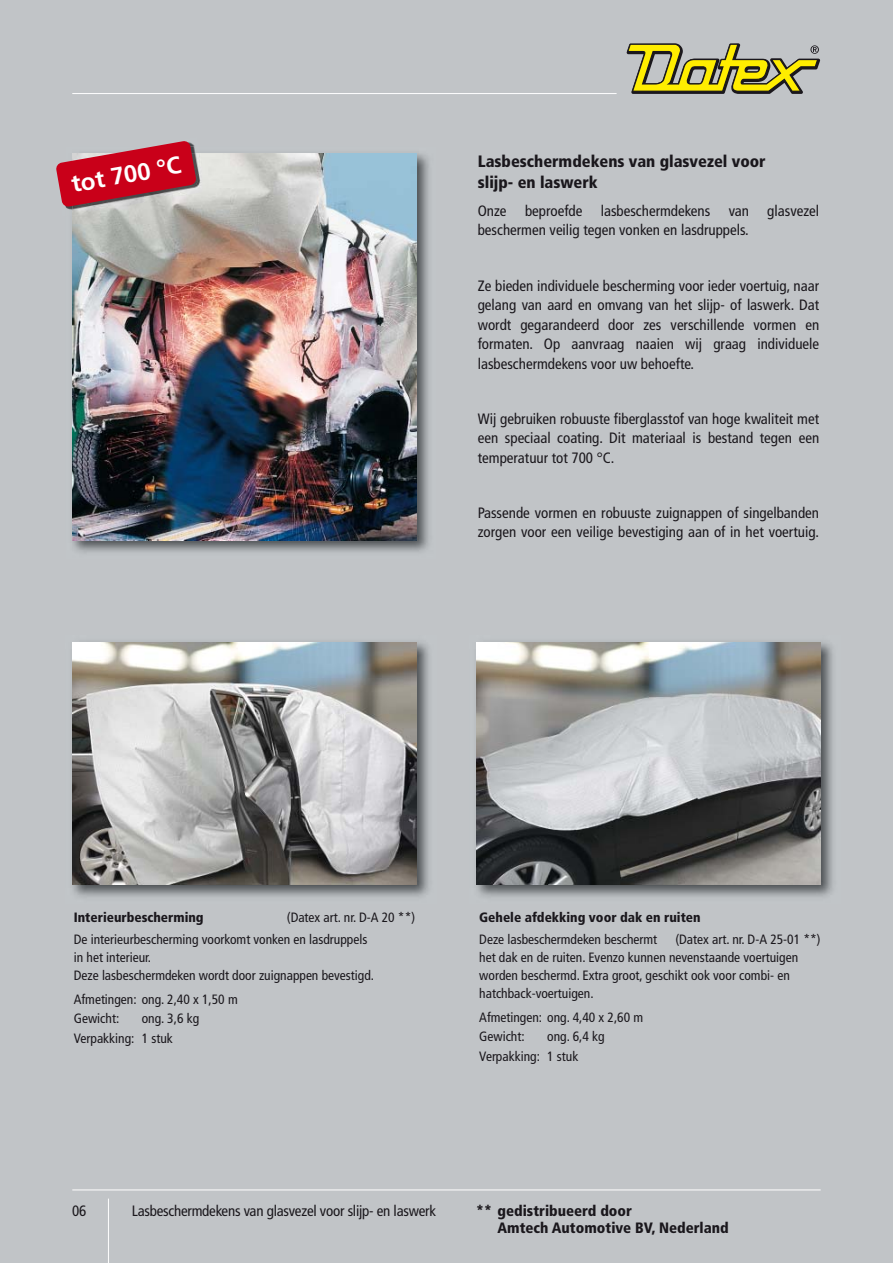
<style>
.page{position:relative;width:893px;height:1263px;background:#c1c4c7}
.page>*{position:absolute;margin:0;border:0;box-sizing:border-box;transform-origin:0 0}
.t1{font:700 24px "Frutiger";color:#fff}
.t2{font:900 condensed 16.5px/21px "Frutiger";color:#1a171c}
.t3{font:condensed 15px/19.5px "Frutiger";color:#1a171c}
.t4{font:900 condensed 15px/17.7px "Frutiger";color:#1a171c}
.t5{font:condensed 13.5px/18px "Frutiger";color:#1a171c}
.t6{font:900 condensed 13.5px "Frutiger";color:#1a171c}
</style>
<div class="page">
<img style="left:72px;top:642px;width:357px;height:255px">
<img style="left:72px;top:642px;width:345px;height:242px">
<img style="left:72px;top:153px;width:357px;height:400px">
<img style="left:72px;top:153px;width:345px;height:387px">
<img style="left:476px;top:642px;width:357px;height:255px">
<img style="left:476px;top:642px;width:345px;height:242px">
<hr style="left:72px;top:1190px;width:749px;height:1px;background:#fff">
<hr style="left:108px;top:1198px;width:1px;height:65px;background:#fff">
<hr style="left:72px;top:93px;width:545px;height:1px;background:#fff">
<svg style="left:627px;top:43px;width:193px;height:51px"></svg>
<img style="left:66px;top:207px;width:6px;height:3px">
<img style="left:72px;top:153px;width:135px;height:62px">
<svg style="left:56px;top:141px;width:140px;height:66px"></svg>
<h1 class="t1" style="left:70px;top:174px;width:112px;rotate:-10deg">tot 700 °C</h1>
<p class="t2" style="left:478px;top:152px;width:289px">Lasbeschermdekens van glasvezel voor slijp- en laswerk</p>
<p class="t3" style="left:478px;top:202px;width:343px">Onze beproefde lasbeschermdekens van glasvezel beschermen veilig tegen vonken en lasdruppels.</p>
<p class="t3" style="left:478px;top:277px;width:343px;text-align:justify">Ze bieden individuele bescherming voor ieder voertuig, naar gelang van aard en omvang van het slijp- of laswerk. Dat wordt gegarandeerd door zes verschillende vormen en formaten. Op aanvraag naaien wij graag individuele lasbeschermdekens voor uw behoefte.</p>
<p class="t3" style="left:478px;top:410px;width:343px;text-align:justify">Wij gebruiken robuuste fiberglasstof van hoge kwaliteit met een speciaal coating. Dit materiaal is bestand tegen een temperatuur tot 700 °C.</p>
<p class="t3" style="left:478px;top:504px;width:343px">Passende vormen en robuuste zuignappen of singelbanden zorgen voor een veilige bevestiging aan of in het voertuig.</p>
<p class="t5" style="left:74px;top:907px;width:343px;line-height:22.2px;text-indent:213px">(Datex art. nr. D-A 20 **)<br>De interieurbescherming voorkomt vonken en lasdruppels</p>
<p class="t5" style="left:74px;top:949px;width:302px">in het interieur.<br>Deze lasbeschermdeken wordt door zuignappen bevestigd.</p>
<p class="t5" style="left:74px;top:990px;width:165px;line-height:19.5px">Afmetingen: ong. 2,40 x 1,50 m<br>Gewicht:</p>
<p class="t6" style="left:74px;top:911px;width:131px">Interieurbescherming</p>
<p class="t5" style="left:74px;top:1010px;width:127px;line-height:19.5px;text-indent:68px">ong. 3,6 kg<br>Verpakking: 1 stuk</p>
<p class="t6" style="left:479px;top:911px;width:223px">Gehele afdekking voor dak en ruiten</p>
<p class="t5" style="left:479px;top:931px;width:180px">Deze lasbeschermdeken beschermt</p>
<p class="t5" style="left:479px;top:931px;width:343px;text-indent:196px">(Datex art. nr. D-A 25-01 **) het dak en de ruiten. Evenzo kunnen nevenstaande voertuigen worden beschermd. Extra groot, geschikt ook voor combi- en hatchback-voertuigen.</p>
<p class="t5" style="left:479px;top:1008px;width:165px;line-height:19.5px">Afmetingen: ong. 4,40 x 2,60 m<br>Gewicht:</p>
<p class="t5" style="left:479px;top:1028px;width:127px;line-height:19.5px;text-indent:68px">ong. 6,4 kg<br>Verpakking: 1 stuk</p>
<p class="t3" style="left:72px;top:1202px;width:16px">06</p>
<p class="t3" style="left:132px;top:1202px;width:306px">Lasbeschermdekens van glasvezel voor slijp- en laswerk</p>
<p class="t4" style="left:497px;top:1203px;width:233px;text-indent:-21px">** gedistribueerd door<br>Amtech Automotive BV, Nederland</p>
</div>
